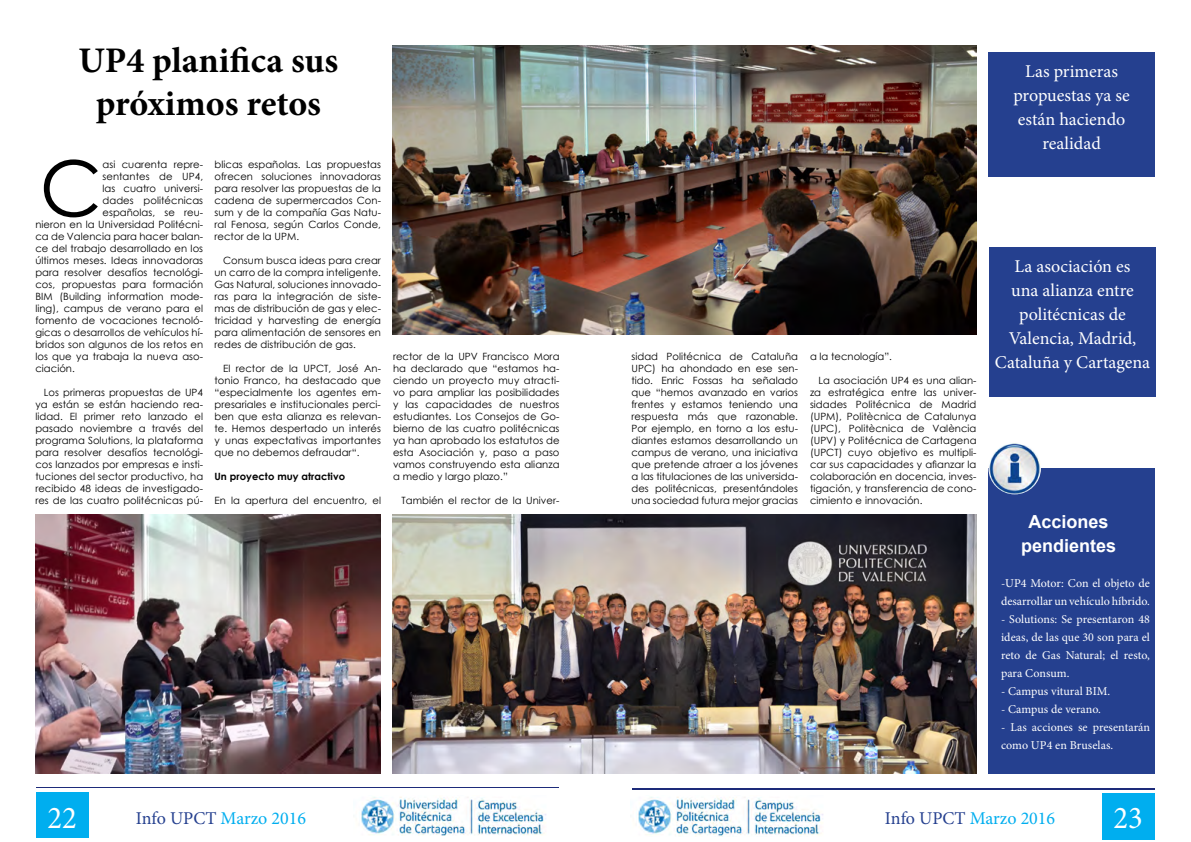
<style>
.page{position:relative;width:1191px;height:842px;background:#fff}
.page>*{position:absolute;margin:0;border:0;box-sizing:border-box;transform-origin:0 0}
.t1{font:76.8px "Century Gothic";color:#000}
.t2{font:700 36px/43.2px "Minion Pro";color:#000;text-align:center}
.t3{font:31.8px "Minion Pro";color:#fff;scale:.96 1}
.t4{font:18px/24px "Minion Pro";color:#fff;text-align:center}
.t5{font:18px "Minion Pro";color:#00aeef}
.t6{font:700 18px/24px "Arial";color:#fff;text-align:center}
.t7{font:12px/18px "Minion Pro";color:#fff}
.t8{font:10px/12px "Century Gothic";letter-spacing:.005em;color:#000;text-align:justify}
.t9{font:700 10px "Century Gothic";letter-spacing:.005em;color:#000}
.s1{color:#25408f}
</style>
<div class="page">
<div style="left:988px;top:52px;width:167px;height:124px;background:#25408f"></div>
<div style="left:36px;top:793px;width:52px;height:45px;background:#00aeef"></div>
<div style="left:1102px;top:793px;width:53px;height:46px;background:#00aeef"></div>
<hr style="left:37px;top:787px;width:522px;height:1px;background:#1d2b7a">
<hr style="left:632px;top:788px;width:523px;height:1px;background:#1d2b7a">
<img style="left:361px;top:797px;width:185px;height:39px">
<hr style="left:632px;top:789px;width:522px;height:1px;background:#1d2b7a">
<img style="left:638px;top:797px;width:185px;height:39px">
<img style="left:393px;top:45px;width:583px;height:289px">
<img style="left:35px;top:514px;width:346px;height:260px">
<img style="left:393px;top:514px;width:583px;height:260px">
<div style="left:988px;top:468px;width:167px;height:306px;background:#25408f"></div>
<img style="left:988px;top:442px;width:53px;height:52px;border-radius:26px">
<div style="left:989px;top:247px;width:166px;height:150px;background:#25408f"></div>
<h2 class="t2" style="left:79px;top:38px;width:261px">UP4 planifica sus próximos retos</h2>
<h1 class="t1" style="left:40px;top:135px;width:64px">C</h1>
<p class="t8" style="left:103px;top:158px;width:102px">asi cuarenta repre-</p>
<p class="t8" style="left:214px;top:158px;width:168px">blicas españolas. Las propuestas ofrecen soluciones innovadoras para resolver las propuestas de la cadena de supermercados Con&shy;sum y de la compañía Gas Natu&shy;ral Fenosa, según Carlos Conde, rector de la UPM.</p>
<p class="t8" style="left:214px;top:254px;width:168px;text-indent:8px">Consum busca ideas para crear un carro de la compra inteligente.<br>Gas Natural, soluciones innovado&shy;ras para la integración de siste&shy;mas de distribución de gas y elec&shy;tricidad y harvesting de energía para alimentación de sensores en redes de distribución de gas.</p>
<p class="t8" style="left:214px;top:362px;width:168px;text-indent:8px">El rector de la UPCT, José An&shy;tonio Franco, ha destacado que “especialmente los agentes em&shy;presariales e institucionales perci&shy;ben que esta alianza es relevan&shy;te. Hemos despertado un interés y unas expectativas importantes que no debemos defraudar“.</p>
<p class="t9" style="left:214px;top:469px;width:132px">Un proyecto muy atractivo</p>
<p class="t8" style="left:214px;top:494px;width:168px">En la apertura del encuentro, el</p>
<p class="t8" style="left:103px;top:170px;width:102px">sentantes de UP4,</p>
<p class="t8" style="left:103px;top:182px;width:102px">las cuatro universi-</p>
<p class="t8" style="left:103px;top:194px;width:102px">dades politécnicas</p>
<p class="t8" style="left:103px;top:206px;width:102px">españolas, se reu-</p>
<p class="t8" style="left:35px;top:218px;width:169px">nieron en la Universidad Politécni-</p>
<p class="t8" style="left:35px;top:230px;width:169px">ca de Valencia para hacer balan-</p>
<p class="t8" style="left:35px;top:242px;width:169px">ce del trabajo desarrollado en los</p>
<p class="t8" style="left:35px;top:254px;width:169px">últimos meses. Ideas innovadoras</p>
<p class="t8" style="left:35px;top:266px;width:169px">para resolver desafíos tecnológi-</p>
<p class="t8" style="left:35px;top:278px;width:169px">cos, propuestas para formación</p>
<p class="t8" style="left:35px;top:290px;width:169px">BIM (Building information mode-</p>
<p class="t8" style="left:35px;top:302px;width:169px">ling), campus de verano para el</p>
<p class="t8" style="left:35px;top:314px;width:169px">fomento de vocaciones tecnoló-</p>
<p class="t8" style="left:35px;top:326px;width:169px">gicas o desarrollos de vehículos hí-</p>
<p class="t8" style="left:35px;top:338px;width:169px">bridos son algunos de los retos en</p>
<p class="t8" style="left:35px;top:350px;width:169px">los que ya trabaja la nueva aso-</p>
<p class="t8" style="left:35px;top:362px;width:41px">ciación.</p>
<p class="t8" style="left:35px;top:386px;width:169px;text-indent:8px">Los primeras propuestas de UP4 ya están se están haciendo rea&shy;lidad. El primer reto lanzado el pasado noviembre a través del programa Solutions, la plataforma para resolver desafíos tecnológi&shy;cos lanzados por empresas e insti&shy;tuciones del sector productivo, ha recibido 48 ideas de investigado&shy;res de las cuatro politécnicas pú-</p>
<p class="t8" style="left:393px;top:350px;width:168px">rector de la UPV Francisco Mora ha declarado que “estamos ha&shy;ciendo un proyecto muy atracti&shy;vo para ampliar las posibilidades y las capacidades de nuestros estudiantes. Los Consejos de Go&shy;bierno de las cuatro politécnicas ya han aprobado los estatutos de esta Asociación y, paso a paso vamos construyendo esta alianza a medio y largo plazo.”</p>
<p class="t8" style="left:401px;top:494px;width:159px">También el rector de la Univer-</p>
<h3 class="t4" style="left:1013px;top:60px;width:118px">Las primeras propuestas ya se están haciendo realidad</h3>
<p class="t8" style="left:631px;top:350px;width:168px">sidad Politécnica de Cataluña UPC) ha ahondado en ese sen&shy;tido. Enric Fossas ha señalado que “hemos avanzado en varios frentes y estamos teniendo una respuesta más que razonable.<br>Por ejemplo, en torno a los estu&shy;diantes estamos desarrollando un campus de verano, una iniciativa que pretende atraer a los jóvenes a las titulaciones de las universida&shy;des politécnicas, presentándoles una sociedad futura mejor gracias</p>
<p class="t8" style="left:810px;top:350px;width:83px">a la tecnología”.</p>
<p class="t8" style="left:810px;top:374px;width:168px;text-indent:8px">La asociación UP4 es una alian&shy;za estratégica entre las univer&shy;sidades Politécnica de Madrid (UPM), Politècnica de Catalunya (UPC), Politècnica de València (UPV) y Politécnica de Cartagena (UPCT) cuyo objetivo es multipli&shy;car sus capacidades y afianzar la colaboración en docencia, inves&shy;tigación, y transferencia de cono&shy;cimiento e innovación.</p>
<h3 class="t4" style="left:995px;top:254px;width:157px">La asociación es<br>una alianza entre politécnicas de<br>Valencia, Madrid,<br>Cataluña y Cartagena</h3>
<h3 class="t6" style="left:1021px;top:510px;width:97px">Acciones pendientes</h3>
<p class="t7" style="left:1001px;top:574px;width:150px">-UP4 Motor: Con el objeto de desarrollar un vehículo híbrido.</p>
<p class="t7" style="left:1001px;top:610px;width:150px;text-align:justify">- Solutions: Se presentaron 48 ideas, de las que 30 son para el reto de Gas Natural; el resto, para Consum.</p>
<p class="t7" style="left:1001px;top:682px;width:111px">- Campus vitural BIM.</p>
<p class="t7" style="left:1001px;top:700px;width:101px">- Campus de verano.</p>
<p class="t7" style="left:1001px;top:718px;width:150px">- Las acciones se presentarán como UP4 en Bruselas.</p>
<h3 class="t3" style="left:48px;top:797px;width:32px">22</h3>
<h3 class="t3" style="left:1121px;top:797px;width:17px">3</h3>
<h3 class="t5" style="left:136px;top:806px;width:172px"><span class="s1">Info UPCT</span> Marzo 2016</h3>
<h3 class="t5" style="left:885px;top:806px;width:172px"><span class="s1">Info UPCT</span> Marzo 2016</h3>
<h3 class="t3" style="left:1113px;top:797px;width:32px">23</h3>
</div>
